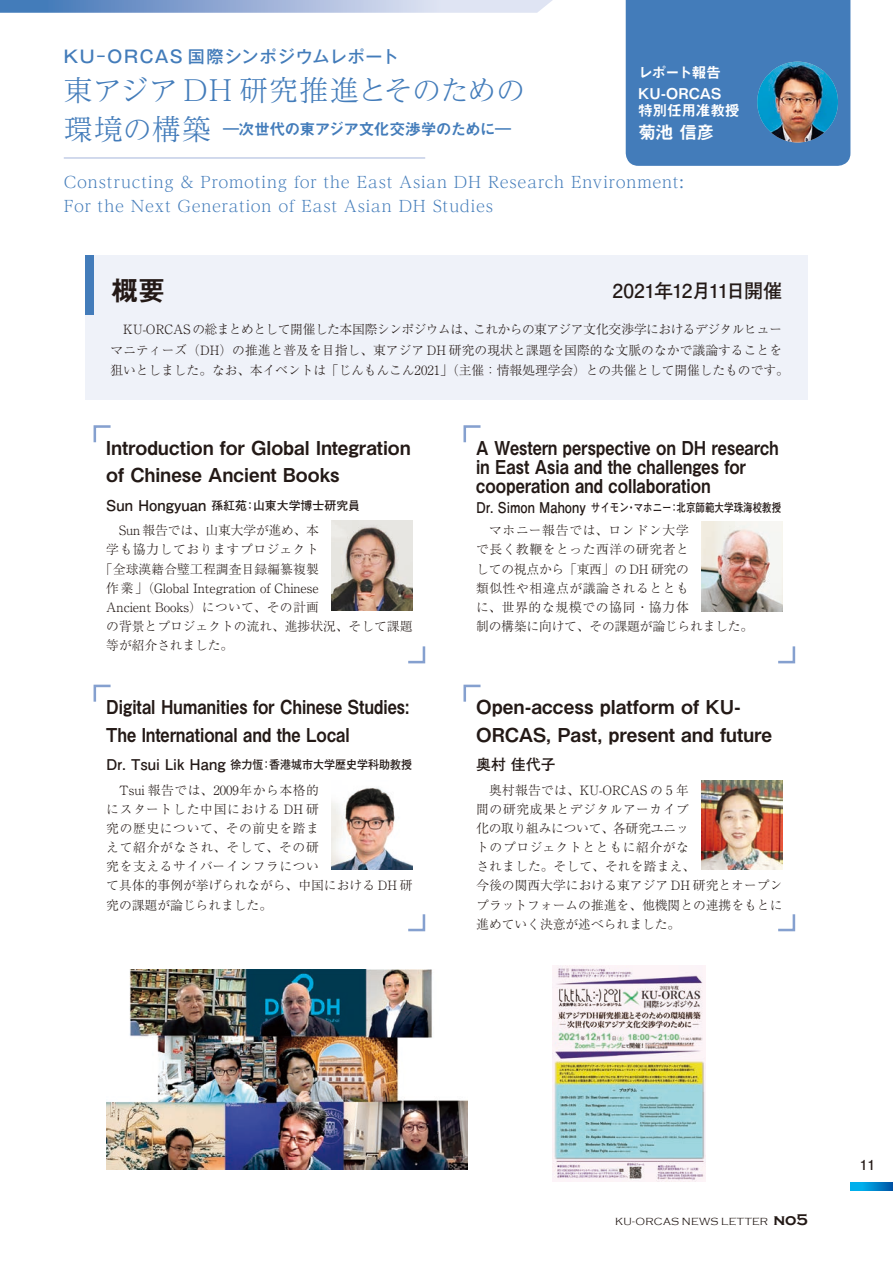
<style>
.page{position:relative;width:893px;height:1263px;background:#fff}
.page>*{position:absolute;margin:0;border:0;box-sizing:border-box;transform-origin:0 0}
.t1{font:300 28.65px "Reim Pr 6";letter-spacing:.005em;color:#437cba}
.t2{font:27.6px "Midashi Go Pr 6 MB31";color:#231916}
.t3{font:19.2px/19.2px "Midashi Go Pr 6 MB31";letter-spacing:.005em;color:#231916;scale:.86 1}
.t4{font:19.2px/27.6px "Midashi Go Pr 6 MB31";letter-spacing:.005em;color:#231916}
.t5{font:700 19.2px "Futo Go B101 Pr 6";letter-spacing:-.055em;color:#231916}
.t6{font:17.85px "Midashi Go Pr 6 MB31";color:#fff}
.t7{font:500 16.95px "Gothic MB101 Pr 6";letter-spacing:.065em;color:#437cba}
.t8{font:300 15.9px/23.4px "Reim Pr 6";letter-spacing:.05em;color:#437cba}
.t9{font:15.9px "Midashi Go Pr 6 MB31";letter-spacing:-.05em;color:#437cba}
.t10{font:14.85px/21.3px "Midashi Go Pr 6 MB31";letter-spacing:-.025em;color:#fff}
.t11{font:700 14.85px "Futo Go B101 Pr 6";color:#231916}
.t12{font:700 13.8px "Futo Go B101 Pr 6";color:#231916}
.t13{font:300 12.75px/19.2px "Ryumin Pr 6";color:#231916;text-align:center}
.t14{font:300 12.75px/19.2px "Ryumin Pr 6";letter-spacing:.05em;color:#231916}
.t15{font:300 12.75px/19.2px "Ryumin Pr 6";letter-spacing:.045em;color:#231916}
.t16{font:700 11.85px "Futo Go B101 Pr 6";color:#231916;scale:.8 1}
.t17{font:700 11.85px "Futo Go B101 Pr 6";color:#231916;scale:.92 1}
.t18{font:700 11.85px "Futo Go B101 Pr 6";color:#231916}
.t19{font:300 10.65px "Copperplate Gothic";letter-spacing:.035em;color:#231916}
.s1{font-family:"Reim Pr 6";font-weight:300;font-size:28.65px}
.s2{font-size:14.85px}
.s3{font-weight:700;font-size:15.9px}
</style>
<div class="page">
<div style="left:85px;top:255px;width:723px;height:145px;background:#eff2f9"></div>
<div style="left:85px;top:255px;width:9px;height:60px;background:#437cba"></div>
<svg style="left:0;top:0;width:553px;height:13px;background:#9fb6da"></svg>
<div style="left:626px;top:0;width:224px;height:166px;background:#437cba"></div>
<img style="left:757px;top:62px;width:81px;height:80px;border-radius:40px">
<hr style="left:64px;top:157px;width:361px;height:1px;background:#aabadd">
<img style="left:702px;top:522px;width:80px;height:89px">
<svg style="left:463px;top:425px;width:18px;height:18px"></svg>
<svg style="left:778px;top:646px;width:18px;height:18px"></svg>
<svg style="left:93px;top:425px;width:18px;height:18px"></svg>
<svg style="left:93px;top:684px;width:18px;height:18px"></svg>
<svg style="left:408px;top:646px;width:18px;height:18px"></svg>
<svg style="left:408px;top:914px;width:18px;height:18px"></svg>
<img style="left:332px;top:521px;width:80px;height:89px">
<img style="left:332px;top:788px;width:80px;height:82px">
<img style="left:702px;top:780px;width:80px;height:90px">
<svg style="left:463px;top:684px;width:18px;height:18px"></svg>
<svg style="left:778px;top:914px;width:18px;height:18px"></svg>
<img style="left:553px;top:965px;width:153px;height:216px">
<img style="left:106px;top:969px;width:362px;height:200px">
<svg style="left:850px;top:1182px;width:43px;height:9px"></svg>
<h3 class="t7" style="left:64px;top:42px;width:337px">KU-ORCAS 国際シンポジウムレポート</h3>
<p class="t10" style="left:638px;top:61px;width:85px">レポート報告<br>KU-ORCAS</p>
<p class="t10" style="left:638px;top:99px;width:103px">特別任用准教授</p>
<h3 class="t6" style="left:638px;top:118px;width:78px">菊池 信彦</h3>
<h1 class="t1" style="left:64px;top:66px;width:463px">東アジア DH 研究推進とそのための</h1>
<p class="t9" style="left:64px;top:117px;width:449px"><span class="s1">環境の構築</span> ―次世代の東アジア文化交渉学のために―</p>
<p class="t8" style="left:64px;top:170px;width:622px">Constructing &amp; Promoting for the East Asian DH Research Environment:<br>For the Next Generation of East Asian DH Studies</p>
<h2 class="t2" style="left:111px;top:269px;width:56px">概要</h2>
<p class="t13" style="left:111px;top:319px;width:680px;line-height:20.2px">KU-ORCAS の総まとめとして開催した本国際シンポジウムは、これからの東アジア文化交渉学におけるデジタルヒュー<br>マニティーズ（DH）の推進と普及を目指し、東アジア DH 研究の現状と課題を国際的な文脈のなかで議論することを狙いとしました。なお、本イベントは「じんもんこん2021」（主催：情報処理学会）との共催として開催したものです。</p>
<h3 class="t5" style="left:612px;top:275px;width:171px">2021年12月11日開催</h3>
<h3 class="t4" style="left:106px;top:433px;width:306px">Introduction for Global Integration of Chinese Ancient Books</h3>
<p class="t18" style="left:106px;top:495px;width:255px"><span class="s2">Sun Hongyuan</span> 孫紅苑：山東大学博士研究員</p>
<p class="t13" style="left:119px;top:520px;width:201px">Sun 報告では、山東大学が進め、本</p>
<p class="t14" style="left:106px;top:539px;width:214px">学も協力しておりますプロジェクト</p>
<p class="t13" style="left:100px;top:558px;width:220px">「全球漢籍合璧工程調査目録編纂複製</p>
<p class="t13" style="left:106px;top:578px;width:214px">作業」（Global Integration of Chinese</p>
<p class="t13" style="left:106px;top:597px;width:214px">Ancient Books）について、その計画</p>
<p class="t13" style="left:106px;top:616px;width:308px">の背景とプロジェクトの流れ、進捗状況、そして課題</p>
<p class="t13" style="left:106px;top:635px;width:128px">等が紹介されました。</p>
<h3 class="t3" style="left:106px;top:692px;width:354px;line-height:27.6px">Digital Humanities for Chinese Studies:<br>The International and the Local</h3>
<p class="t17" style="left:106px;top:755px;width:334px"><span class="s2">Dr. Tsui Lik Hang</span> 徐力恆：香港城市大学歴史学科助教授</p>
<p class="t14" style="left:106px;top:780px;width:308px;text-indent:13px">Tsui 報告では、2009年から本格的<br>にスタートした中国における DH 研<br>究の歴史について、その前史を踏ま<br>えて紹介がなされ、そして、その研<br>究を支えるサイバーインフラについ<br>て具体的事例が挙げられながら、中国における DH 研究の課題が論じられました。</p>
<h3 class="t3" style="left:476px;top:437px;width:353px">A Western perspective on DH research in East Asia and the challenges for cooperation and collaboration</h3>
<p class="t16" style="left:476px;top:498px;width:383px"><span class="s2">Dr. Simon Mahony</span> サイモン・マホニー：北京師範大学珠海校教授</p>
<p class="t15" style="left:476px;top:520px;width:278px;text-indent:13px">マホニー報告では、ロンドン大学<br>で長く教鞭をとった西洋の研究者と<br>しての視点から「東西」の DH 研究の<br>類似性や相違点が議論されるととも<br>に、世界的な規模での協同・協力体<br>制の構築に向けて、その課題が論じられました。</p>
<h3 class="t4" style="left:476px;top:692px;width:297px">Open-access platform of KU-<br>ORCAS, Past, present and future</h3>
<p class="t11" style="left:476px;top:752px;width:81px">奥村 佳代子</p>
<p class="t13" style="left:476px;top:780px;width:308px;text-align:left;text-indent:13px">奥村報告では、KU-ORCAS の 5 年<br>間の研究成果とデジタルアーカイブ<br>化の取り組みについて、各研究ユニッ<br>トのプロジェクトとともに紹介がな<br>されました。そして、それを踏まえ、<br>今後の関西大学における東アジア DH 研究とオープンプラットフォームの推進を、他機関との連携をもとに進めていく決意が述べられました。</p>
<p class="t19" style="left:615px;top:1216px;width:194px">KU-ORCAS NEWS LETTER <span class="s3">no5</span></p>
<p class="t12" style="left:860px;top:1154px;width:17px">11</p>
</div>
